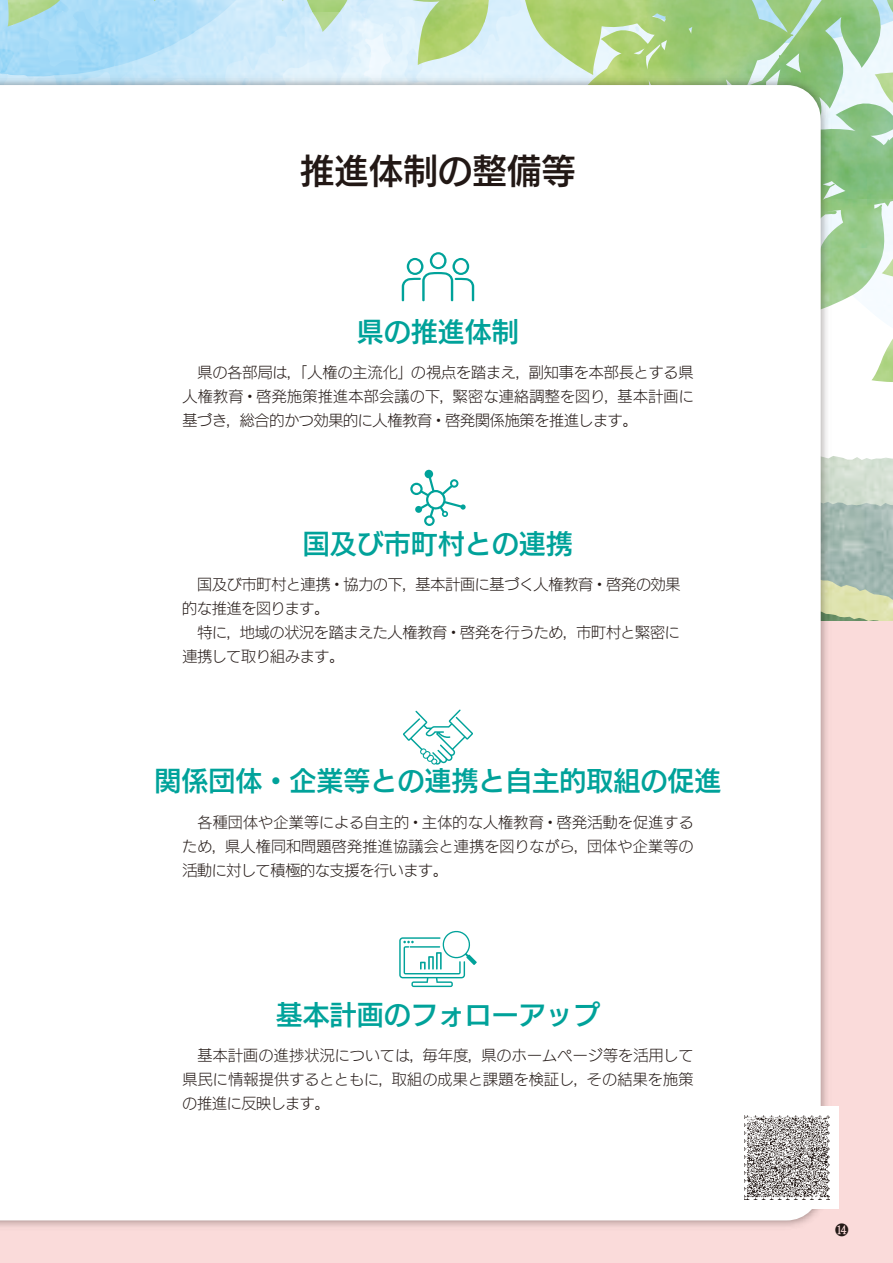
<style>
.page{position:relative;width:893px;height:1263px;background:#fff}
.page>*{position:absolute;margin:0;border:0;box-sizing:border-box;transform-origin:0 0}
.t1{font:34.5px "UD Kakugo Large Pro DB";color:#221815}
.t2{font:27px "UD Kakugo Large Pro DB";color:#00a29a}
.t3{font:15px/24px "UD Kakugo Large Pro L";letter-spacing:-.01em;color:#221815;text-align:justify}
</style>
<div class="page">
<img style="left:833px;top:456px;width:60px;height:165px">
<div style="left:0;top:621px;width:893px;height:642px;background:#fadbda"></div>
<img style="left:0;top:382px;width:833px;height:845px">
<div style="left:0;top:382px;width:821px;height:838px;background:#fff"></div>
<svg style="left:410px;top:470px;width:56px;height:56px"></svg>
<svg style="left:399px;top:929px;width:78px;height:58px;background:#cfedec"></svg>
<svg style="left:403px;top:709px;width:70px;height:56px;background:#dbf1f0"></svg>
<svg style="left:0;top:0;width:893px;height:382px"></svg>
<div style="left:736px;top:1107px;width:102px;height:102px;background:#fff"></div>
<img style="left:745px;top:1115px;width:84px;height:85px">
<h1 class="t1" style="left:300px;top:142px;width:277px">推進体制の整備等</h1>
<h2 class="t2" style="left:357px;top:309px;width:163px">県の推進体制</h2>
<p class="t3" style="left:182px;top:360px;width:513px">　県の各部局は，「人権の主流化」の視点を踏まえ，副知事を本部長とする県人権教育・啓発施策推進本部会議の下，緊密な連絡調整を図り，基本計画に基づき，総合的かつ効果的に人権教育・啓発関係施策を推進します。</p>
<h2 class="t2" style="left:303px;top:521px;width:271px">国及び市町村との連携</h2>
<p class="t3" style="left:182px;top:572px;width:500px;text-align:left">　国及び市町村と連携・協力の下，基本計画に基づく人権教育・啓発の効果的な推進を図ります。<br>　特に，地域の状況を踏まえた人権教育・啓発を行うため，市町村と緊密に連携して取り組みます。</p>
<h2 class="t2" style="left:154px;top:759px;width:568px">関係団体・企業等との連携と自主的取組の促進</h2>
<p class="t3" style="left:182px;top:809px;width:513px">　各種団体や企業等による自主的・主体的な人権教育・啓発活動を促進するため，県人権同和問題啓発推進協議会と連携を図りながら，団体や企業等の活動に対して積極的な支援を行います。</p>
<h2 class="t2" style="left:276px;top:992px;width:325px">基本計画のフォローアップ</h2>
<p class="t3" style="left:182px;top:1043px;width:513px">　基本計画の進捗状況については，毎年度，県のホームページ等を活用して県民に情報提供するとともに，取組の成果と課題を検証し，その結果を施策の推進に反映します。</p>
</div>
